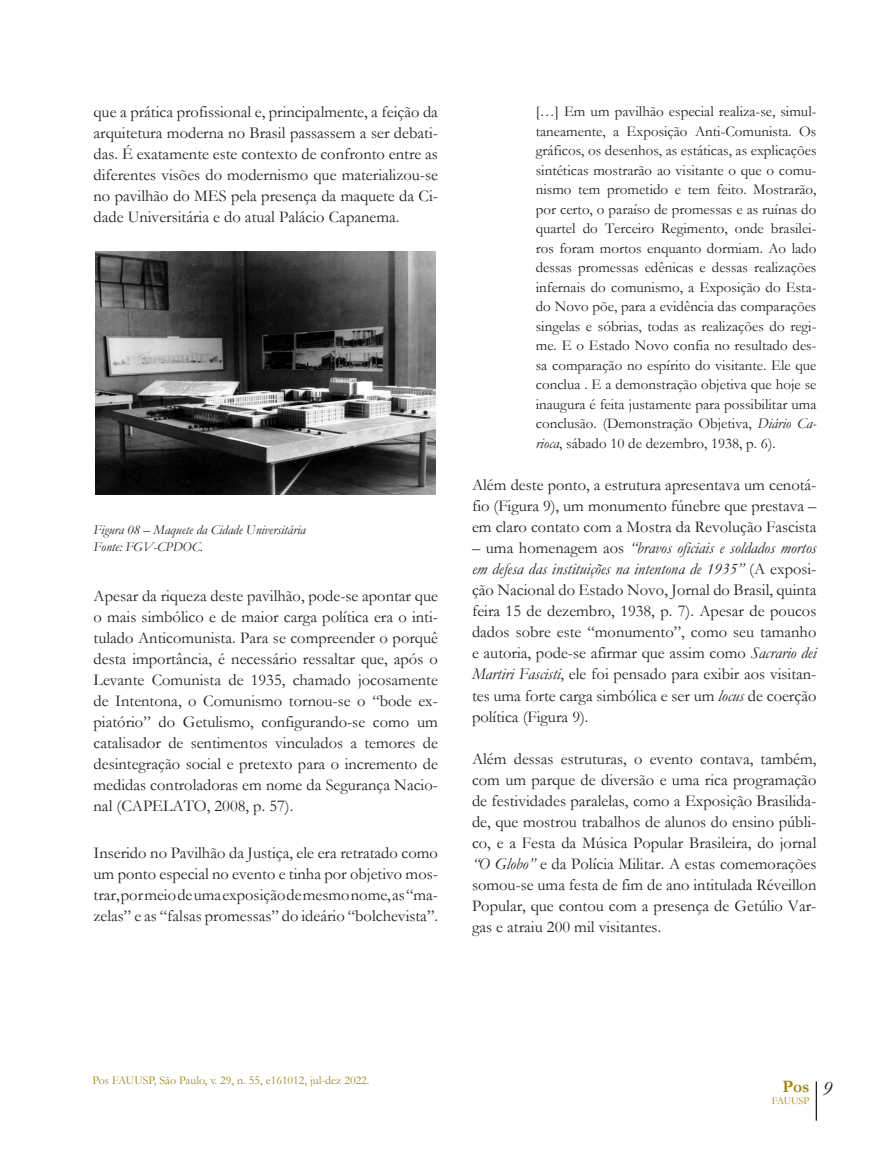
<style>
.page{position:relative;width:893px;height:1149px;background:#fff}
.page>*{position:absolute;margin:0;border:0;box-sizing:border-box;transform-origin:0 0}
.t1{font:700 17.55px "Garamond";color:#a78602}
.t2{font:16.5px/21px "Garamond";color:#231f20;text-align:justify}
.t3{font:15px/19.5px "Garamond";color:#231f20;text-align:justify}
.t4{font:italic 13.5px/16.2px "Garamond";color:#231f20}
.t5{font:12px "Garamond";color:#a78602}
.t6{font:10.5px "Garamond";color:#a78602}
.s1{font-style:italic}
</style>
<div class="page">
<hr style="left:816px;top:1081px;width:1px;height:39px;background:#231f20">
<img style="left:95px;top:252px;width:340px;height:242px">
<p class="t2" style="left:94px;top:101px;width:346px">que a prática profissional e, principalmente, a feição da arquitetura moderna no Brasil passassem a ser debati&shy;das. É exatamente este contexto de confronto entre as diferentes visões do modernismo que materializou-se no pavilhão do MES pela presença da maquete da Ci&shy;dade Universitária e do atual Palácio Capanema.</p>
<p class="t4" style="left:94px;top:521px;width:214px">Figura 08 – Maquete da Cidade Universitária<br>Fonte: FGV-CPDOC.</p>
<p class="t2" style="left:94px;top:584px;width:346px">Apesar da riqueza deste pavilhão, pode-se apontar que o mais simbólico e de maior carga política era o inti&shy;tulado Anticomunista. Para se compreender o porquê desta importância, é necessário ressaltar que, após o Levante Comunista de 1935, chamado jocosamente de Intentona, o Comunismo tornou-se o “bode ex&shy;piatório” do Getulismo, configurando-se como um catalisador de sentimentos vinculados a temores de desintegração social e pretexto para o incremento de medidas controladoras em nome da Segurança Nacio&shy;nal (CAPELATO, 2008, p. 57).</p>
<p class="t2" style="left:94px;top:841px;width:346px">Inserido no Pavilhão da Justiça, ele era retratado como um ponto especial no evento e tinha por objetivo mos&shy;trar, por meio de uma exposição de mesmo nome, as “ma&shy;zelas” e as “falsas promessas” do ideário “bolchevista”.</p>
<p class="t3" style="left:536px;top:101px;width:282px">[…] Em um pavilhão especial realiza-se, simul&shy;taneamente, a Exposição Anti-Comunista. Os gráficos, os desenhos, as estáticas, as explicações sintéticas mostrarão ao visitante o que o comu&shy;nismo tem prometido e tem feito. Mostrarão, por certo, o paraíso de promessas e as ruínas do quartel do Terceiro Regimento, onde brasilei&shy;ros foram mortos enquanto dormiam. Ao lado dessas promessas edênicas e dessas realizações infernais do comunismo, a Exposição do Esta&shy;do Novo põe, para a evidência das comparações singelas e sóbrias, todas as realizações do regi&shy;me. E o Estado Novo confia no resultado des&shy;sa comparação no espírito do visitante. Ele que conclua . E a demonstração objetiva que hoje se inaugura é feita justamente para possibilitar uma conclusão. (Demonstração Objetiva, <span class="s1">Diário Ca&shy;rioca</span>, sábado 10 de dezembro, 1938, p. 6).</p>
<p class="t2" style="left:472px;top:474px;width:346px">Além deste ponto, a estrutura apresentava um cenotá&shy;fio (Figura 9), um monumento fúnebre que prestava – em claro contato com a Mostra da Revolução Fascista</p>
<p class="t2" style="left:472px;top:537px;width:346px">– uma homenagem aos <span class="s1">“bravos oficiais e soldados mortos em defesa das instituições na intentona de 1935”</span> (A exposi&shy;ção Nacional do Estado Novo, Jornal do Brasil, quinta feira 15 de dezembro, 1938, p. 7). Apesar de poucos dados sobre este “monumento”, como seu tamanho e autoria, pode-se afirmar que assim como <span class="s1">Sacrario dei Martiri Fascisti</span>, ele foi pensado para exibir aos visitan&shy;tes uma forte carga simbólica e ser um <span class="s1">locus</span> de coerção política (Figura 9).</p>
<p class="t2" style="left:472px;top:747px;width:346px">Além dessas estruturas, o evento contava, também, com um parque de diversão e uma rica programação de festividades paralelas, como a Exposição Brasilida&shy;de, que mostrou trabalhos de alunos do ensino públi&shy;co, e a Festa da Música Popular Brasileira, do jornal <span class="s1">“O Globo”</span> e da Polícia Militar. A estas comemorações somou-se uma festa de fim de ano intitulada Réveillon Popular, que contou com a presença de Getúlio Var&shy;gas e atraiu 200 mil visitantes.</p>
<p class="t5" style="left:92px;top:1071px;width:279px">Pos FAUUSP, São Paulo, v. 29, n. 55, e161012, jul-dez 2022.</p>
<p class="t1" style="left:783px;top:1073px;width:28px">Pos</p>
<p class="t6" style="left:772px;top:1093px;width:62px">FAUUSP <sup>9</sup></p>
</div>
